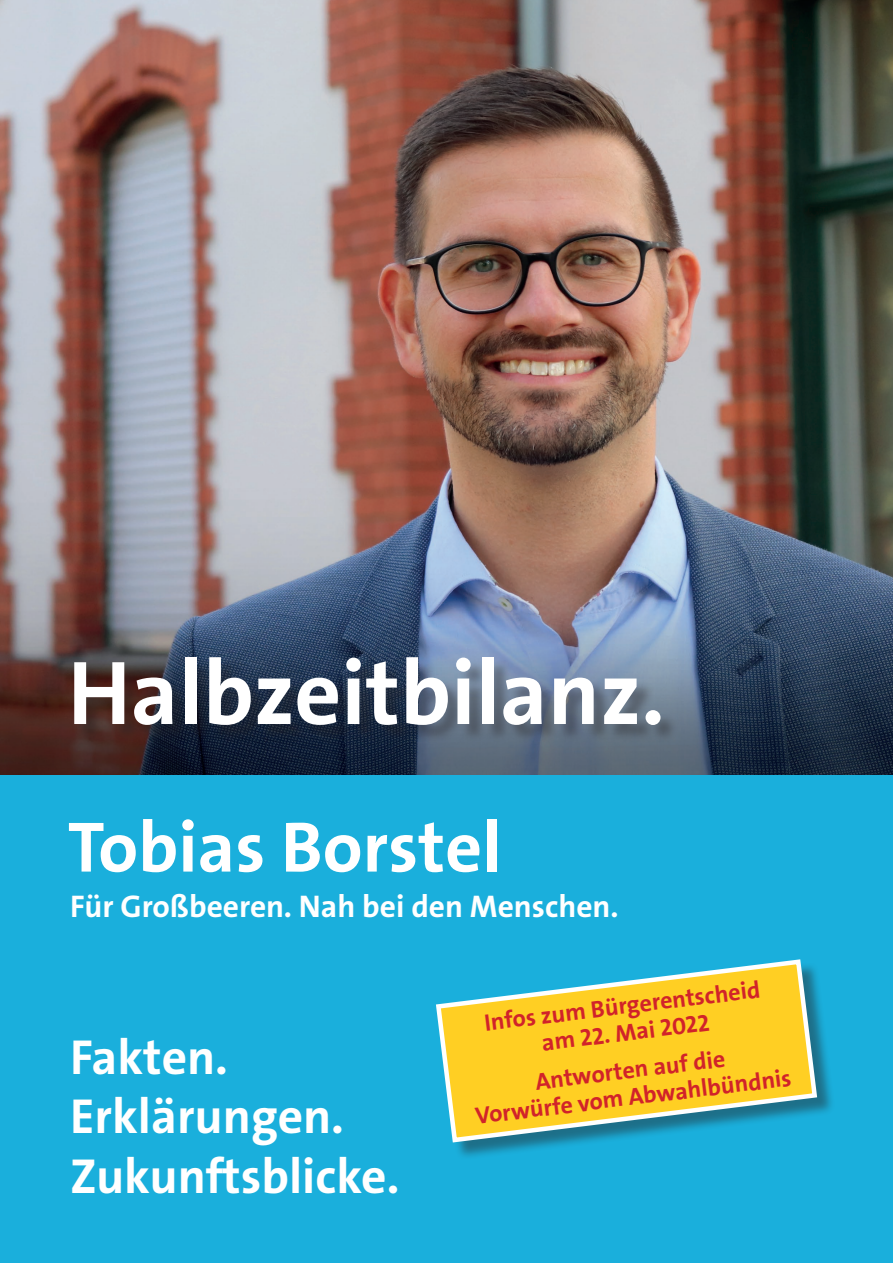
<style>
.page{position:relative;width:893px;height:1263px;background:#fff}
.page>*{position:absolute;margin:0;border:0;box-sizing:border-box;transform-origin:0 0}
.t1{font:700 91.5px "SPD The Sans";color:#fff}
.t2{font:700 72px "SPD The Sans";color:#fff}
.t3{font:700 49.5px/59.4px "SPD The Sans";color:#fff}
.t4{font:700 31.5px "SPD The Sans";color:#fff}
.t5{font:700 24px/27px "SPD The Sans";color:#d1232a;text-align:center}
</style>
<div class="page">
<img style="left:0;top:0;width:893px;height:775px">
<div style="left:0;top:775px;width:893px;height:488px;background:#1aafdc"></div>
<div style="left:439px;top:962px;width:396px;height:198px;background:#231f20;opacity:.44"></div>
<svg style="left:436px;top:959px;width:384px;height:186px"></svg>
<div style="left:76px;top:659px;width:602px;height:84px;background:#231f20;opacity:.36"></div>
<h1 class="t1" style="left:68px;top:634px;width:598px">Halbzeitbilanz.</h1>
<h2 class="t2" style="left:68px;top:801px;width:435px">Tobias Borstel</h2>
<h3 class="t4" style="left:70px;top:886px;width:550px">Für Großbeeren. Nah bei den Menschen.</h3>
<h3 class="t3" style="left:70px;top:1028px;width:331px">Fakten.<br>Erklärungen.<br>Zukunftsblicke.</h3>
<p class="t5" style="left:483px;top:1009px;width:279px;rotate:-7deg">Infos zum Bürgerentscheid am 22. Mai 2022</p>
<p class="t5" style="left:471px;top:1076px;width:319px;rotate:-7deg">Antworten auf die<br>Vorwürfe vom Abwahlbündnis</p>
</div>
